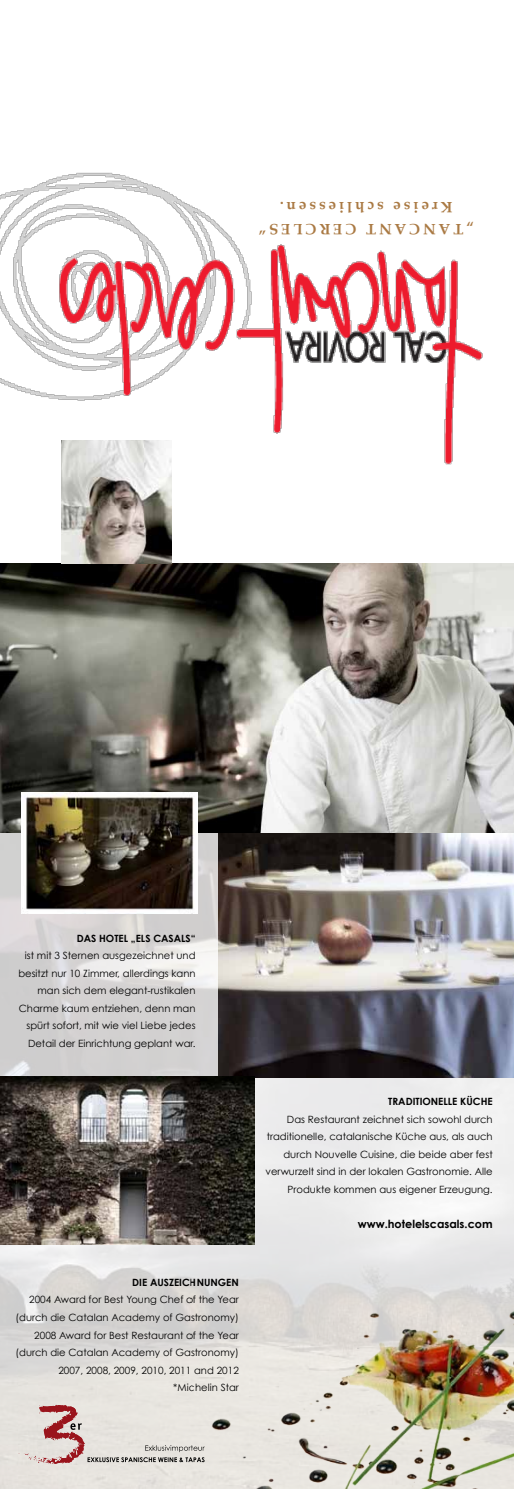
<style>
.page{position:relative;width:514px;height:1489px;background:#fff}
.page>*{position:absolute;margin:0;border:0;box-sizing:border-box;transform-origin:0 0}
.t1{font:700 15px/21.2px "Book Antiqua";letter-spacing:.2em;color:#aa7a44;text-align:center}
.t2{font:700 11.25px "Century Gothic";color:#000}
.t3{font:10px/17.5px "Century Gothic";color:#000;text-align:right}
.t4{font:700 10px "Century Gothic";color:#000}
</style>
<div class="page">
<img style="left:0;top:172px;width:483px;height:318px">
<img style="left:0;top:1077px;width:514px;height:411px">
<img style="left:0;top:563px;width:514px;height:270px">
<svg style="left:19px;top:1404px;width:172px;height:60px;background:#d8cac6"></svg>
<img style="left:218px;top:833px;width:296px;height:244px">
<svg style="left:0;top:833px;width:218px;height:243px;background:#d7d5d5"></svg>
<img style="left:22px;top:793px;width:175px;height:120px">
<img style="left:0;top:1076px;width:254px;height:168px">
<img style="left:191px;top:1233px;width:323px;height:255px">
<img style="left:61px;top:440px;width:110px;height:123px">
<h1 class="t1" style="left:474px;top:239px;width:217px;rotate:-180deg">„TANCANT CERCLES“<br>Kreise schliessen.</h1>
<p class="t4" style="left:77px;top:931px;width:120px">DAS HOTEL „ELS CASALS“</p>
<p class="t3" style="left:18px;top:946px;width:179px">ist mit 3 Sternen ausgezeichnet und besitzt nur 10 Zimmer, allerdings kann man sich dem elegant-rustikalen Charme kaum entziehen, denn man spürt sofort, mit wie viel Liebe jedes Detail der Einrichtung geplant war.</p>
<p class="t4" style="left:132px;top:1275px;width:108px">DIE AUSZEICHNUNGEN</p>
<p class="t3" style="left:15px;top:1290px;width:225px">2004 Award for Best Young Chef of the Year (durch die Catalan Academy of Gastronomy)<br>2008 Award for Best Restaurant of the Year (durch die Catalan Academy of Gastronomy)<br>2007, 2008, 2009, 2010, 2011 and 2012 *Michelin Star</p>
<p class="t4" style="left:388px;top:1095px;width:106px">TRADITIONELLE KÜCHE</p>
<p class="t3" style="left:265px;top:1110px;width:229px">Das Restaurant zeichnet sich sowohl durch traditionelle, catalanische Küche aus, als auch durch Nouvelle Cuisine, die beide aber fest verwurzelt sind in der lokalen Gastronomie. Alle Produkte kommen aus eigener Erzeugung.</p>
<p class="t2" style="left:358px;top:1216px;width:136px">www.hotelelscasals.com</p>
</div>
